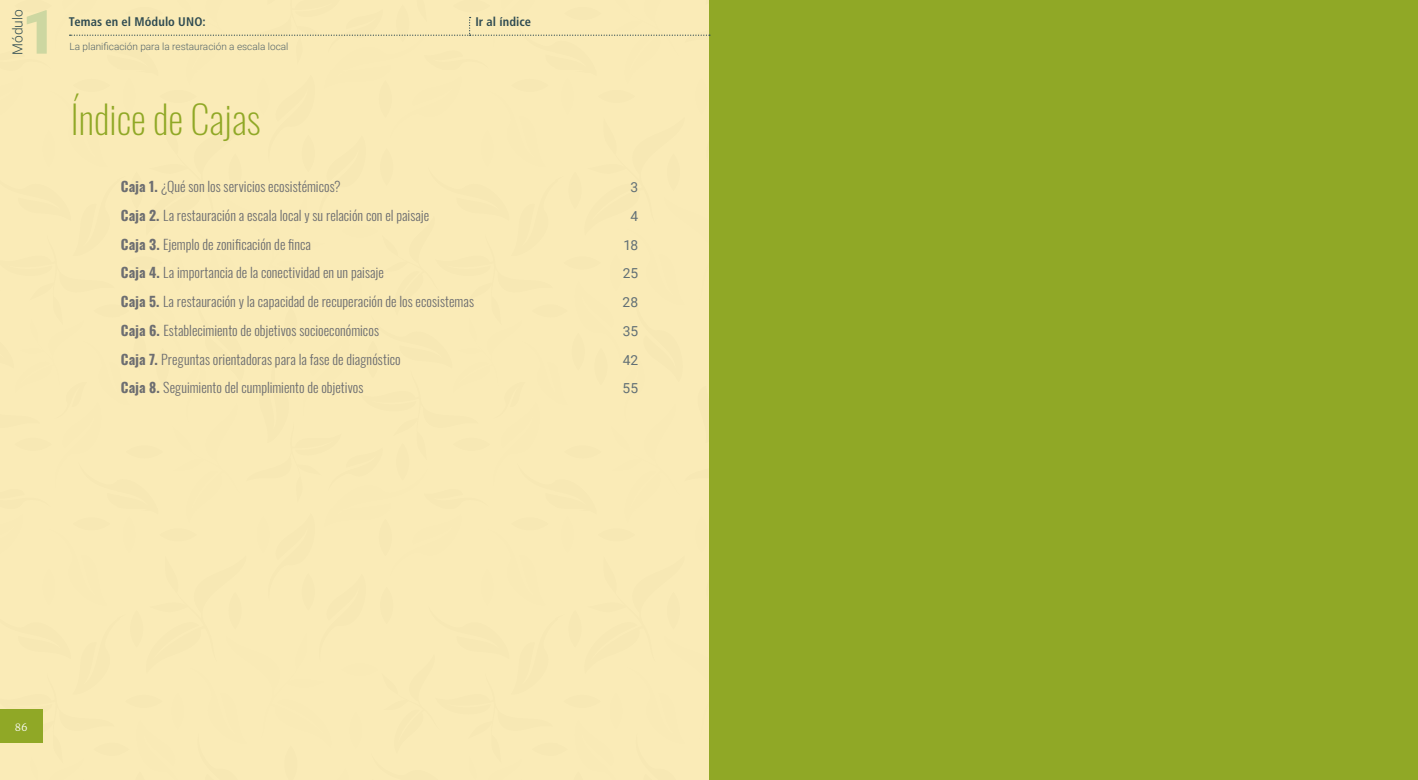
<style>
.page{position:relative;width:1418px;height:780px;background:#fff}
.page>*{position:absolute;margin:0;border:0;box-sizing:border-box;transform-origin:0 0}
.t1{font:900 61.12px "Roboto";color:#cdd7a1}
.t2{font:200 38.75px "Oswald";color:#90a826}
.t3{font:300 13.75px "Oswald";color:#6d6e71}
.t4{font:13.75px "Roboto";letter-spacing:-.01em;color:#616f75}
.t5{font:300 13.75px "Roboto";color:#2f4b51}
.t6{font:700 condensed 12.5px "Frutiger LT Std";letter-spacing:.01em;color:#2f4b51}
.t7{font:300 10px "Roboto";color:#526369}
.t8{font:300 10px "Merriweather";color:#fff}
.s1{font-weight:700}
</style>
<div class="page">
<div style="left:709px;top:0;width:708px;height:780px;background:#90a826"></div>
<div style="left:0;top:0;width:710px;height:780px;background:#faebb7"></div>
<p class="t5" style="left:8px;top:55px;width:47px;rotate:-90deg">Módulo</p>
<h1 class="t1" style="left:22px;top:-11px;width:37px">1</h1>
<p class="t6" style="left:69px;top:14px;width:138px">Temas en el Módulo UNO:</p>
<p class="t6" style="left:475px;top:14px;width:57px">Ir al índice</p>
<p class="t7" style="left:70px;top:40px;width:220px">La planificación para la restauración a escala local</p>
<h2 class="t2" style="left:71px;top:85px;width:191px">Índice de Cajas</h2>
<p class="t3" style="left:121px;top:174px;width:221px"><span class="s1">Caja 1.</span> ¿Qué son los servicios ecosistémicos?</p>
<p class="t4" style="left:630px;top:177px;width:9px">3</p>
<p class="t3" style="left:121px;top:203px;width:310px"><span class="s1">Caja 2.</span> La restauración a escala local y su relación con el paisaje</p>
<p class="t4" style="left:630px;top:206px;width:9px">4</p>
<p class="t3" style="left:121px;top:232px;width:192px"><span class="s1">Caja 3.</span> Ejemplo de zonificación de finca</p>
<p class="t4" style="left:623px;top:235px;width:16px">18</p>
<p class="t3" style="left:121px;top:260px;width:264px"><span class="s1">Caja 4.</span> La importancia de la conectividad en un paisaje</p>
<p class="t4" style="left:622px;top:264px;width:17px">25</p>
<p class="t3" style="left:121px;top:289px;width:354px"><span class="s1">Caja 5.</span> La restauración y la capacidad de recuperación de los ecosistemas</p>
<p class="t4" style="left:622px;top:292px;width:17px">28</p>
<p class="t3" style="left:121px;top:318px;width:259px"><span class="s1">Caja 6.</span> Establecimiento de objetivos socioeconómicos</p>
<p class="t4" style="left:622px;top:321px;width:17px">35</p>
<p class="t3" style="left:121px;top:347px;width:281px"><span class="s1">Caja 7.</span> Preguntas orientadoras para la fase de diagnóstico</p>
<p class="t4" style="left:623px;top:350px;width:17px">42</p>
<p class="t3" style="left:121px;top:375px;width:244px"><span class="s1">Caja 8.</span> Seguimiento del cumplimiento de objetivos</p>
<p class="t4" style="left:622px;top:379px;width:17px">55</p>
<p class="t8" style="left:15px;top:720px;width:14px">86</p>
</div>
